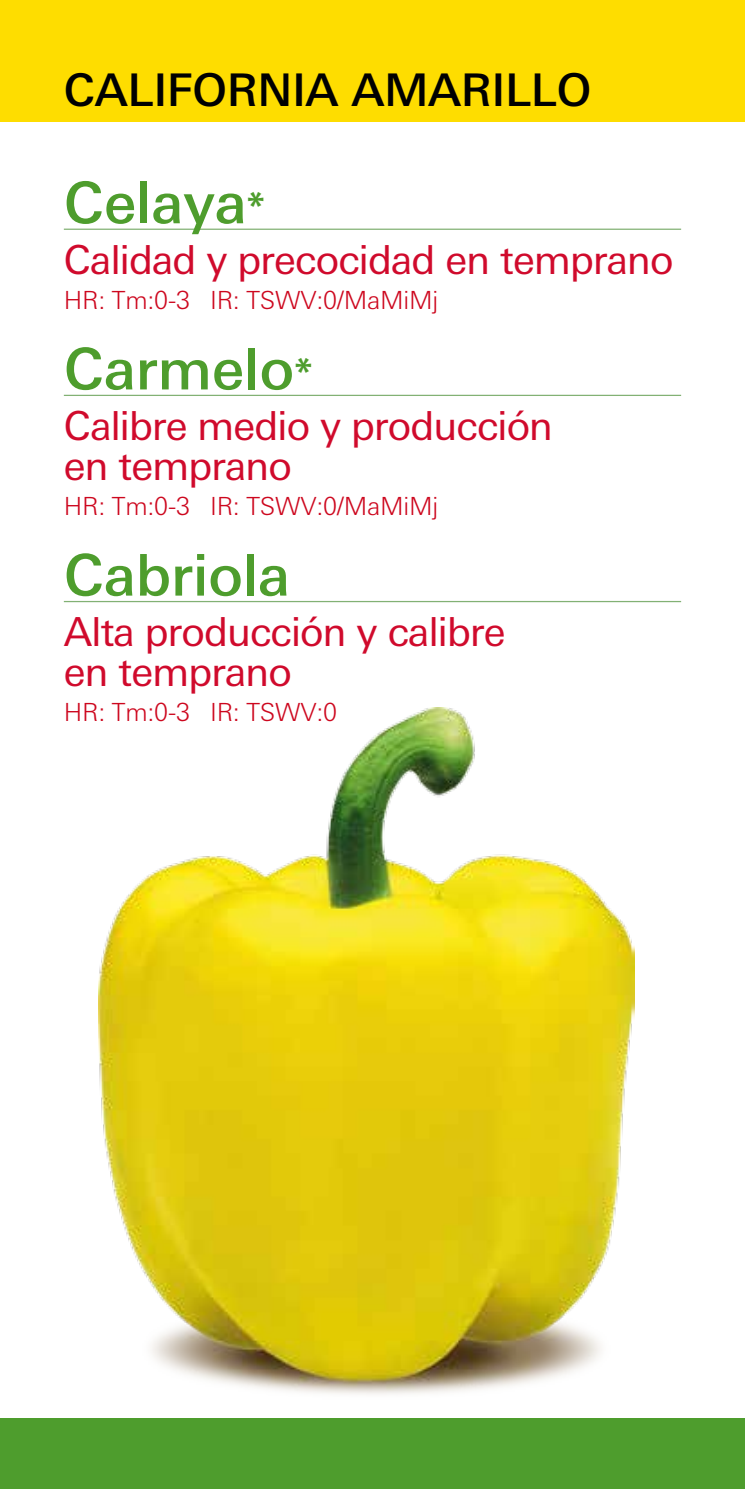
<style>
.page{position:relative;width:745px;height:1489px;background:#fff}
.page>*{position:absolute;margin:0;border:0;box-sizing:border-box;transform-origin:0 0}
.t1{font:500 57.5px "LU Enza";color:#4e9d2d}
.t2{font:500 45px "LU Enza";letter-spacing:-.01em;color:#000}
.t3{font:40px/40px "LU Enza";letter-spacing:-.02em;color:#d00a2c}
.t4{font:300 25px "LU Enza";letter-spacing:-.01em;color:#cd071e}
.s1{font-size:40px}
</style>
<div class="page">
<div style="left:0;top:1417px;width:744px;height:71px;background:#4e9d2d"></div>
<div style="left:0;top:0;width:744px;height:122px;background:#fedd00"></div>
<hr style="left:64px;top:228px;width:616px;height:2px;background:#82b174">
<hr style="left:64px;top:395px;width:616px;height:1px;background:#82b174">
<hr style="left:64px;top:601px;width:616px;height:1px;background:#82b174">
<img style="left:99px;top:707px;width:535px;height:687px">
<p class="t2" style="left:64px;top:64px;width:528px">CALIFORNIA AMARILLO</p>
<h1 class="t1" style="left:64px;top:169px;width:203px">Celaya<span class="s1">*</span></h1>
<p class="t3" style="left:64px;top:240px;width:610px">Calidad y precocidad en temprano</p>
<p class="t4" style="left:64px;top:285px;width:375px">HR: Tm:0-3 IR: TSWV:0/MaMiMj</p>
<h1 class="t1" style="left:64px;top:335px;width:250px">Carmelo<span class="s1">*</span></h1>
<p class="t3" style="left:64px;top:406px;width:490px">Calibre medio y producción en temprano</p>
<p class="t4" style="left:64px;top:491px;width:375px">HR: Tm:0-3 IR: TSWV:0/MaMiMj</p>
<h1 class="t1" style="left:64px;top:541px;width:227px">Cabriola</h1>
<p class="t3" style="left:64px;top:612px;width:443px">Alta producción y calibre en temprano</p>
<p class="t4" style="left:64px;top:697px;width:274px">HR: Tm:0-3 IR: TSWV:0</p>
</div>
